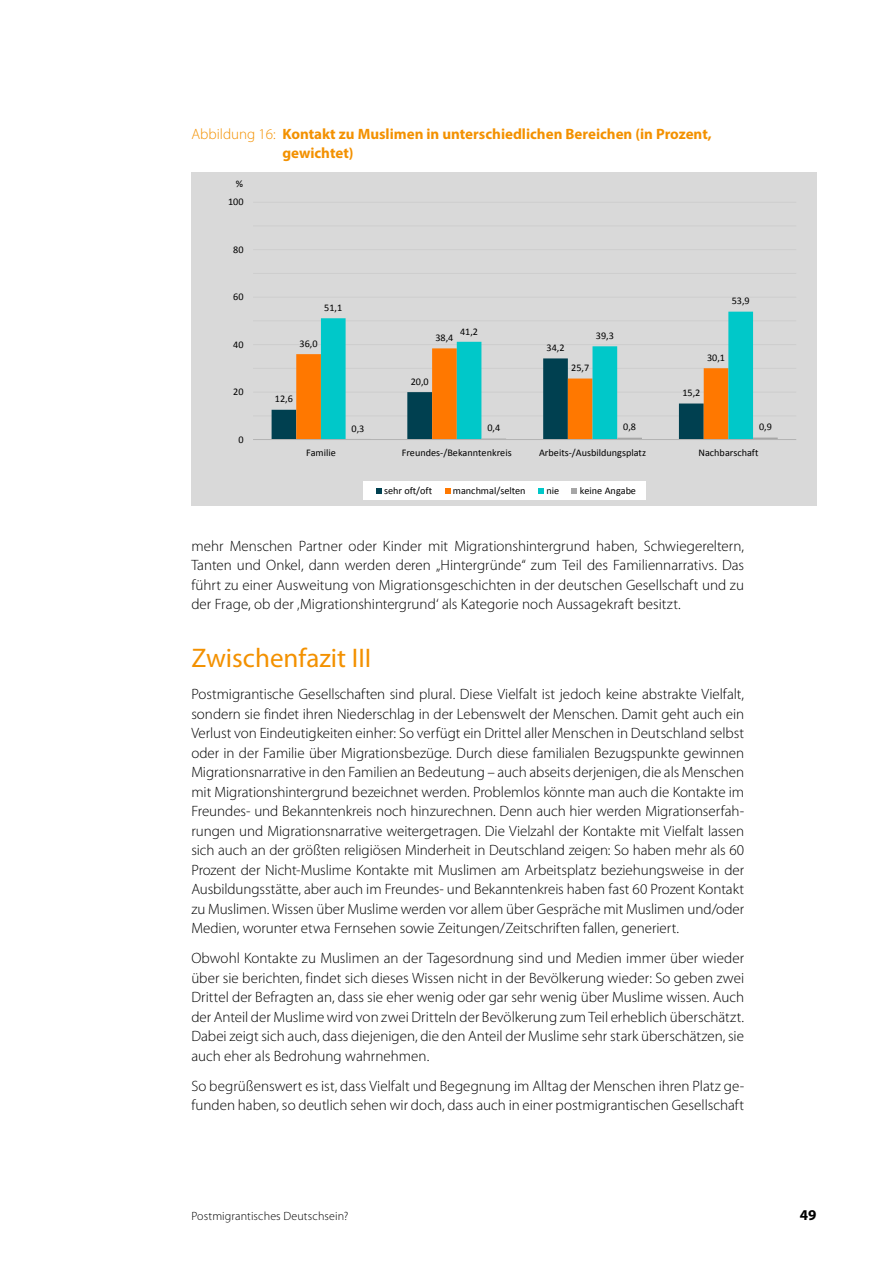
<style>
.page{position:relative;width:893px;height:1263px;background:#fff}
.page>*{position:absolute;margin:0;border:0;box-sizing:border-box;transform-origin:0 0}
.t1{font:27px "Myriad Pro";color:#f39100}
.t2{font:300 15px/19.5px "Myriad Pro";color:#000;text-align:justify}
.t3{font:700 15px/19.5px "Myriad Pro";color:#f39100}
.t4{font:700 15px "Myriad Pro";color:#000}
.t5{font:300 12px "Myriad Pro";letter-spacing:.01em;color:#000}
.t6{font:10.2px "Calibri";color:#000}
.s1{font-weight:300}
</style>
<div class="page">
<div style="left:191px;top:172px;width:625px;height:334px;background:#d9d9d9"></div>
<hr style="left:253px;top:415px;width:543px;height:1px;background:#d2d2d2">
<hr style="left:253px;top:368px;width:543px;height:1px;background:#cfcfcf">
<hr style="left:253px;top:320px;width:543px;height:1px;background:#d1d1d1">
<hr style="left:253px;top:273px;width:543px;height:1px;background:#cecece">
<hr style="left:253px;top:226px;width:543px;height:1px;background:#d4d4d4">
<hr style="left:253px;top:392px;width:543px;height:1px;background:#d1d1d1">
<hr style="left:253px;top:344px;width:543px;height:1px;background:#cecece">
<hr style="left:253px;top:297px;width:543px;height:1px;background:#d1d1d1">
<hr style="left:253px;top:249px;width:543px;height:1px;background:#cfcfcf">
<hr style="left:253px;top:202px;width:543px;height:1px;background:#d0d0d0">
<svg style="left:321px;top:312px;width:432px;height:127px"></svg>
<svg style="left:753px;top:438px;width:25px;height:1px"></svg>
<svg style="left:272px;top:348px;width:456px;height:91px"></svg>
<hr style="left:253px;top:439px;width:543px;height:1px;background:#b3b3b3">
<div style="left:363px;top:481px;width:282px;height:19px;background:#fff"></div>
<svg style="left:376px;top:488px;width:6px;height:6px"></svg>
<svg style="left:445px;top:488px;width:5px;height:6px"></svg>
<svg style="left:538px;top:488px;width:6px;height:6px"></svg>
<svg style="left:572px;top:488px;width:5px;height:6px"></svg>
<p class="t3" style="left:282px;top:124px;width:431px;text-indent:-91px"><span class="s1">Abbildung 16:</span> Kontakt zu Muslimen in unterschiedlichen Bereichen (in Prozent, gewichtet)</p>
<p class="t6" style="left:236px;top:177px;width:9px">%</p>
<p class="t6" style="left:228px;top:195px;width:17px">100</p>
<p class="t6" style="left:233px;top:243px;width:12px">80</p>
<p class="t6" style="left:233px;top:290px;width:12px">60</p>
<p class="t6" style="left:233px;top:338px;width:12px">40</p>
<p class="t6" style="left:233px;top:385px;width:12px">20</p>
<p class="t6" style="left:238px;top:433px;width:7px">0</p>
<p class="t6" style="left:324px;top:301px;width:20px">51,1</p>
<p class="t6" style="left:300px;top:337px;width:20px">36,0</p>
<p class="t6" style="left:275px;top:393px;width:20px">12,6</p>
<p class="t6" style="left:460px;top:325px;width:20px">41,2</p>
<p class="t6" style="left:435px;top:331px;width:20px">38,4</p>
<p class="t6" style="left:411px;top:375px;width:20px">20,0</p>
<p class="t6" style="left:546px;top:341px;width:20px">34,2</p>
<p class="t6" style="left:596px;top:329px;width:20px">39,3</p>
<p class="t6" style="left:571px;top:361px;width:20px">25,7</p>
<p class="t6" style="left:732px;top:294px;width:20px">53,9</p>
<p class="t6" style="left:707px;top:351px;width:20px">30,1</p>
<p class="t6" style="left:682px;top:386px;width:20px">15,2</p>
<p class="t6" style="left:351px;top:422px;width:14px">0,3</p>
<p class="t6" style="left:487px;top:421px;width:14px">0,4</p>
<p class="t6" style="left:623px;top:421px;width:14px">0,8</p>
<p class="t6" style="left:759px;top:420px;width:14px">0,9</p>
<p class="t6" style="left:306px;top:446px;width:31px">Familie</p>
<p class="t6" style="left:402px;top:446px;width:112px">Freundes-/Bekanntenkreis</p>
<p class="t6" style="left:539px;top:446px;width:108px">Arbeits-/Ausbildungsplatz</p>
<p class="t6" style="left:698px;top:446px;width:62px">Nachbarschaft</p>
<p class="t6" style="left:384px;top:484px;width:50px">sehr oft/oft</p>
<p class="t6" style="left:453px;top:484px;width:74px">manchmal/selten</p>
<p class="t6" style="left:546px;top:484px;width:14px">nie</p>
<p class="t6" style="left:580px;top:484px;width:58px">keine Angabe</p>
<p class="t2" style="left:191px;top:536px;width:554px">mehr Menschen Partner oder Kinder mit Migrationshintergrund haben, Schwiegereltern, Tanten und Onkel, dann werden deren „Hintergründe“ zum Teil des Familiennarrativs. Das führt zu einer Ausweitung von Migrationsgeschichten in der deutschen Gesellschaft und zu der Frage, ob der ‚Migrationshintergrund‘ als Kategorie noch Aussagekraft besitzt.</p>
<h1 class="t1" style="left:191px;top:641px;width:181px">Zwischenfazit III</h1>
<p class="t2" style="left:191px;top:684px;width:554px">Postmigrantische Gesellschaften sind plural. Diese Vielfalt ist jedoch keine abstrakte Vielfalt, sondern sie findet ihren Niederschlag in der Lebenswelt der Menschen. Damit geht auch ein Verlust von Eindeutigkeiten einher: So verfügt ein Drittel aller Menschen in Deutschland selbst oder in der Familie über Migrationsbezüge. Durch diese familialen Bezugspunkte gewinnen Migrationsnarrative in den Familien an Bedeutung – auch abseits derjenigen, die als Menschen mit Migrationshintergrund bezeichnet werden. Problemlos könnte man auch die Kontakte im Freundes- und Bekanntenkreis noch hinzurechnen. Denn auch hier werden Migrationserfah&shy;rungen und Migrationsnarrative weitergetragen. Die Vielzahl der Kontakte mit Vielfalt lassen sich auch an der größten religiösen Minderheit in Deutschland zeigen: So haben mehr als 60<br>Prozent der Nicht-Muslime Kontakte mit Muslimen am Arbeitsplatz beziehungsweise in der Ausbildungsstätte, aber auch im Freundes- und Bekanntenkreis haben fast 60 Prozent Kontakt zu Muslimen. Wissen über Muslime werden vor allem über Gespräche mit Muslimen und/oder Medien, worunter etwa Fernsehen sowie Zeitungen/Zeitschriften fallen, generiert.</p>
<p class="t2" style="left:191px;top:949px;width:554px">Obwohl Kontakte zu Muslimen an der Tagesordnung sind und Medien immer über wieder über sie berichten, findet sich dieses Wissen nicht in der Bevölkerung wieder: So geben zwei Drittel der Befragten an, dass sie eher wenig oder gar sehr wenig über Muslime wissen. Auch der Anteil der Muslime wird von zwei Dritteln der Bevölkerung zum Teil erheblich überschätzt.<br>Dabei zeigt sich auch, dass diejenigen, die den Anteil der Muslime sehr stark überschätzen, sie auch eher als Bedrohung wahrnehmen.</p>
<p class="t2" style="left:191px;top:1076px;width:554px">So begrüßenswert es ist, dass Vielfalt und Begegnung im Alltag der Menschen ihren Platz ge&shy;funden haben, so deutlich sehen wir doch, dass auch in einer postmigrantischen Gesellschaft</p>
<p class="t5" style="left:191px;top:1210px;width:158px">Postmigrantisches Deutschsein?</p>
<p class="t4" style="left:800px;top:1205px;width:18px">49</p>
</div>
